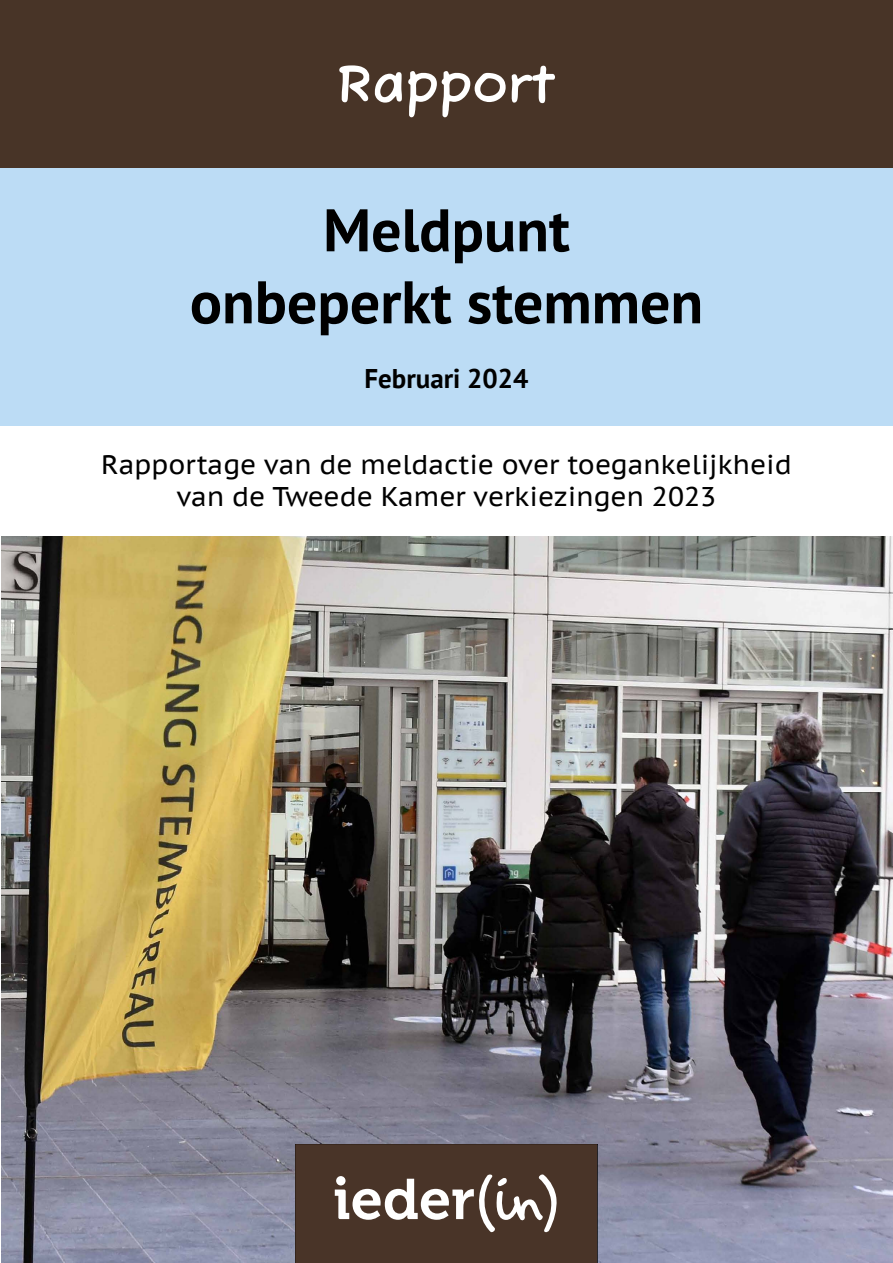
<style>
.page{position:relative;width:893px;height:1263px;background:#fff}
.page>*{position:absolute;margin:0;border:0;box-sizing:border-box;transform-origin:0 0}
.Titel{font:700 60px/72px "PT Sans";color:#000;text-align:center}
.Rapportage_kop{font:700 54px "Fuzzy Bubbles";color:#fff}
.Subtitel{font:27px "PT Sans Caption";color:#000}
.Maand-jaar{font:700 27px "PT Sans";color:#000}
</style>
<div class="page">
<img style="left:1px;top:536px;width:892px;height:727px">
<div style="left:0;top:168px;width:893px;height:257px;background:#bcdcf5"></div>
<div style="left:0;top:0;width:893px;height:168px;background:#483427"></div>
<svg style="left:296px;top:1144px;width:301px;height:119px;background:#5b483d"></svg>
<p class="Rapportage_kop" style="left:336px;top:37px;width:222px">Rapport</p>
<p class="Titel" style="left:190px;top:193px;width:515px">Meldpunt onbeperkt stemmen</p>
<p class="Maand-jaar" style="left:364px;top:361px;width:166px">Februari 2024</p>
<p class="Subtitel" style="left:101px;top:447px;width:692px">Rapportage van de meldactie over toegankelijkheid</p>
<p class="Subtitel" style="left:177px;top:479px;width:541px">van de Tweede Kamer verkiezingen 2023</p>
</div>
